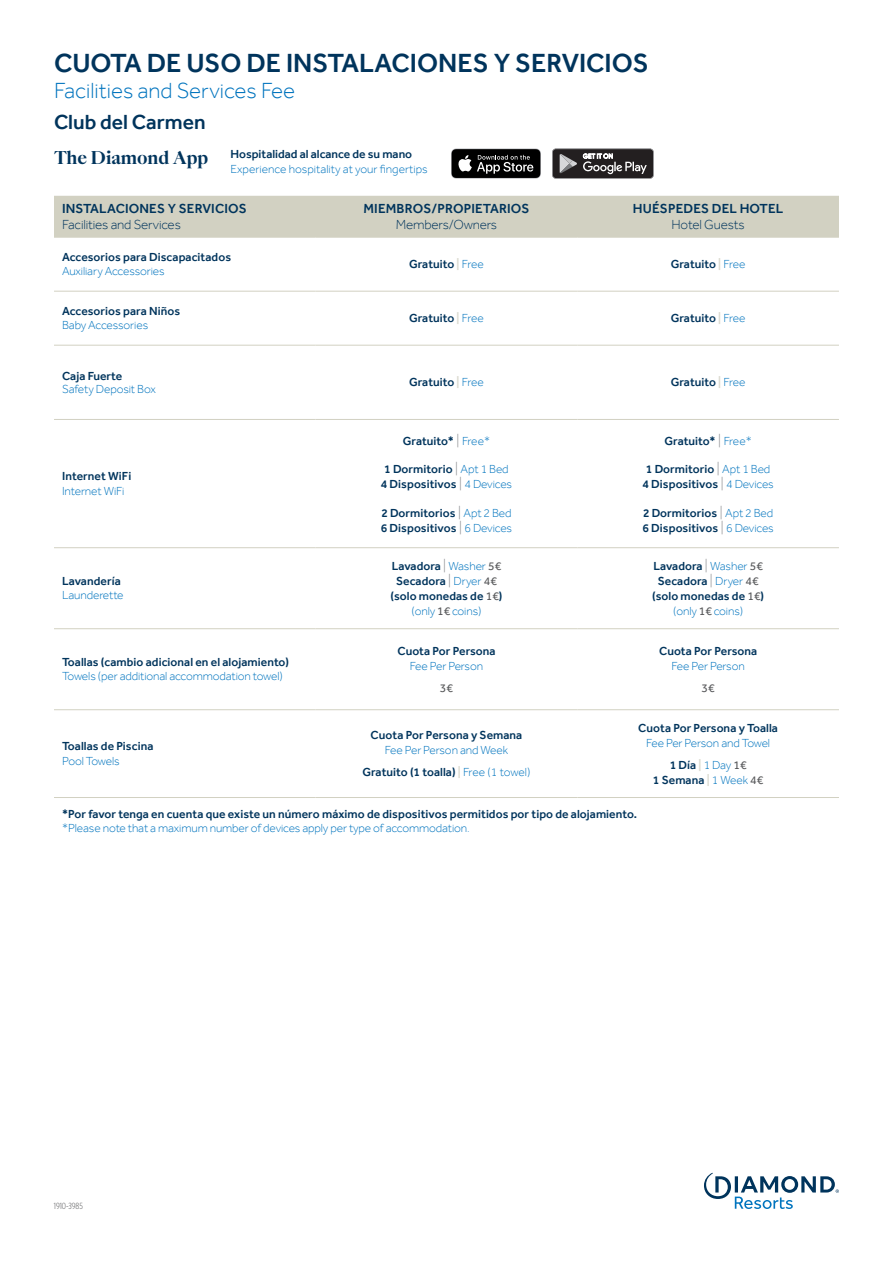
<style>
.page{position:relative;width:893px;height:1263px;background:#fff}
.page>*{position:absolute;margin:0;border:0;box-sizing:border-box;transform-origin:0 0}
.HEADLINE_1{font:500 27px "Effra";color:#00345c}
.HEADLINE_2{font:300 22.5px "Effra";color:#0074be}
.RESORT_NAME{font:500 21px "Effra";color:#00345c}
.DIAMOND_APP_HEADLINE{font:700 18px "Quase Headline";color:#00345c}
.Subtitle_Sp{font:500 13.5px "Effra";letter-spacing:.01em;color:#00345c}
.Subtitle_EN{font:300 13.5px "Effra";letter-spacing:-.01em;color:#00345c}
.Text_Sp{font:500 12px/15px "Effra";letter-spacing:.005em;color:#00345c;text-align:center}
.Text_En{font:300 12px "Effra";letter-spacing:-.01em;color:#0074be}
.Text_En_Centered{font:300 12px "Effra";letter-spacing:-.01em;color:#0074be}
.Text_Sp-2{font:12px "Effra";color:#57585a}
.JOB_NUMBER{font:300 9px "Whitney Condensed";color:#57585a}
.s1{color:#dad9ce}
.s2{font-weight:300;color:#0074be}
.s3{font-weight:300;font-size:13.5px;color:#808285}
.s4{font-weight:400;color:#57585a}
</style>
<div class="page">
<div style="left:54px;top:196px;width:785px;height:41px;background:#d2d1c2"></div>
<svg style="left:54px;top:548px;width:262px;height:163px"></svg>
<hr style="left:54px;top:237px;width:262px;height:1px;background:#d2d1c2">
<hr style="left:316px;top:237px;width:261px;height:1px;background:#d2d1c2">
<hr style="left:577px;top:237px;width:262px;height:1px;background:#d2d1c2">
<hr style="left:54px;top:291px;width:262px;height:1px;background:#d2d1c2">
<hr style="left:316px;top:291px;width:261px;height:1px;background:#d2d1c2">
<hr style="left:577px;top:291px;width:262px;height:1px;background:#d2d1c2">
<hr style="left:54px;top:345px;width:262px;height:1px;background:#d2d1c2">
<hr style="left:316px;top:345px;width:261px;height:1px;background:#d2d1c2">
<hr style="left:577px;top:345px;width:262px;height:1px;background:#d2d1c2">
<hr style="left:54px;top:419px;width:262px;height:1px;background:#d2d1c2">
<hr style="left:316px;top:419px;width:261px;height:1px;background:#d2d1c2">
<hr style="left:577px;top:419px;width:262px;height:1px;background:#d2d1c2">
<hr style="left:54px;top:547px;width:262px;height:1px;background:#d2d1c2">
<hr style="left:316px;top:547px;width:261px;height:1px;background:#d2d1c2">
<hr style="left:577px;top:547px;width:262px;height:1px;background:#d2d1c2">
<hr style="left:54px;top:628px;width:262px;height:1px;background:#d2d1c2">
<hr style="left:316px;top:628px;width:261px;height:1px;background:#d2d1c2">
<hr style="left:577px;top:628px;width:262px;height:1px;background:#d2d1c2">
<hr style="left:54px;top:709px;width:262px;height:1px;background:#d2d1c2">
<hr style="left:316px;top:709px;width:261px;height:1px;background:#d2d1c2">
<hr style="left:577px;top:709px;width:262px;height:1px;background:#d2d1c2">
<hr style="left:54px;top:797px;width:262px;height:1px;background:#d2d1c2">
<hr style="left:316px;top:797px;width:261px;height:1px;background:#d2d1c2">
<hr style="left:577px;top:797px;width:262px;height:1px;background:#d2d1c2">
<svg style="left:552px;top:149px;width:102px;height:30px;background:#4d4a4b"></svg>
<svg style="left:451px;top:149px;width:90px;height:30px;background:#333"></svg>
<svg style="left:704px;top:1173px;width:135px;height:36px"></svg>
<p class="HEADLINE_1" style="left:54px;top:47px;width:596px">CUOTA DE USO DE INSTALACIONES Y SERVICIOS</p>
<p class="HEADLINE_2" style="left:54px;top:77px;width:243px">Facilities and Services Fee</p>
<p class="RESORT_NAME" style="left:54px;top:109px;width:153px">Club del Carmen</p>
<p class="DIAMOND_APP_HEADLINE" style="left:54px;top:146px;width:156px">The Diamond App</p>
<p class="Text_Sp" style="left:230px;top:146px;width:183px">Hospitalidad al alcance de su mano</p>
<p class="Text_En" style="left:230px;top:161px;width:199px">Experience hospitality at your fingertips</p>
<p class="Subtitle_Sp" style="left:62px;top:200px;width:186px">INSTALACIONES Y SERVICIOS</p>
<p class="Subtitle_EN" style="left:62px;top:216px;width:120px">Facilities and Services</p>
<p class="Subtitle_Sp" style="left:363px;top:200px;width:167px">MIEMBROS/PROPIETARIOS</p>
<p class="Subtitle_EN" style="left:396px;top:216px;width:103px">Members/Owners</p>
<p class="Subtitle_Sp" style="left:633px;top:200px;width:152px">HUÉSPEDES DEL HOTEL</p>
<p class="Subtitle_EN" style="left:671px;top:216px;width:75px">Hotel Guests</p>
<p class="Text_Sp" style="left:62px;top:249px;width:170px">Accesorios para Discapacitados</p>
<p class="Text_En" style="left:62px;top:264px;width:104px">Auxiliary Accessories</p>
<p class="Text_Sp" style="left:62px;top:303px;width:120px">Accesorios para Niños</p>
<p class="Text_En" style="left:62px;top:318px;width:88px">Baby Accessories</p>
<p class="Text_Sp" style="left:62px;top:368px;width:62px">Caja Fuerte</p>
<p class="Text_En" style="left:62px;top:382px;width:95px">Safety Deposit Box</p>
<p class="Text_Sp" style="left:62px;top:469px;width:71px">Internet WiFi</p>
<p class="Text_En" style="left:62px;top:484px;width:64px">Internet WiFi</p>
<p class="Text_Sp" style="left:62px;top:574px;width:60px">Lavandería</p>
<p class="Text_En" style="left:62px;top:588px;width:63px">Launderette</p>
<p class="Text_Sp" style="left:62px;top:655px;width:229px">Toallas (cambio adicional en el alojamiento)</p>
<p class="Text_En" style="left:62px;top:669px;width:222px">Towels (per additional accommodation towel)</p>
<p class="Text_Sp" style="left:62px;top:739px;width:93px">Toallas de Piscina</p>
<p class="Text_En" style="left:62px;top:754px;width:59px">Pool Towels</p>
<p class="Text_Sp" style="left:409px;top:256px;width:76px">Gratuito <span class="s1">|</span> <span class="s2">Free</span></p>
<p class="Text_Sp" style="left:671px;top:256px;width:76px">Gratuito <span class="s1">|</span> <span class="s2">Free</span></p>
<p class="Text_Sp" style="left:409px;top:310px;width:76px">Gratuito <span class="s1">|</span> <span class="s2">Free</span></p>
<p class="Text_Sp" style="left:671px;top:310px;width:76px">Gratuito <span class="s1">|</span> <span class="s2">Free</span></p>
<p class="Text_Sp" style="left:409px;top:375px;width:76px">Gratuito <span class="s1">|</span> <span class="s2">Free</span></p>
<p class="Text_Sp" style="left:671px;top:375px;width:76px">Gratuito <span class="s1">|</span> <span class="s2">Free</span></p>
<p class="Text_Sp" style="left:403px;top:433px;width:89px">Gratuito* <span class="s3">|</span> <span class="s2">Free*</span></p>
<p class="Text_Sp" style="left:381px;top:461px;width:133px;text-align:left">1 Dormitorio <span class="s3">|</span> <span class="s2">Apt 1 Bed<br></span>4 Dispositivos <span class="s3">|</span> <span class="s2">4 Devices</span></p>
<p class="Text_Sp" style="left:381px;top:505px;width:133px;text-align:left">2 Dormitorios <span class="s3">|</span> <span class="s2">Apt 2 Bed<br></span>6 Dispositivos <span class="s3">|</span> <span class="s2">6 Devices</span></p>
<p class="Text_Sp" style="left:392px;top:559px;width:111px">Lavadora <span class="s3">|</span> <span class="s2">Washer</span> <span class="s4">5€</span></p>
<p class="Text_Sp" style="left:396px;top:574px;width:102px">Secadora <span class="s3">|</span> <span class="s2">Dryer</span> <span class="s4">4€</span></p>
<p class="Text_Sp" style="left:390px;top:589px;width:114px">(solo monedas de <span class="s4">1€</span>)</p>
<p class="Text_En_Centered" style="left:411px;top:604px;width:71px">(only <span class="s4">1€</span> coins)</p>
<p class="Text_Sp" style="left:397px;top:643px;width:100px">Cuota Por Persona<br><span class="s2">Fee Per Person</span></p>
<p class="Text_Sp-2" style="left:440px;top:680px;width:15px">3€</p>
<p class="Text_Sp" style="left:371px;top:728px;width:153px">Cuota Por Persona y Semana<br><span class="s2">Fee Per Person and Week</span></p>
<p class="Text_Sp" style="left:362px;top:764px;width:170px">Gratuito (1 toalla) <span class="s1">|</span> <span class="s2">Free (1 towel)</span></p>
<p class="Text_Sp" style="left:664px;top:433px;width:89px">Gratuito* <span class="s3">|</span> <span class="s2">Free*</span></p>
<p class="Text_Sp" style="left:642px;top:461px;width:133px;text-align:left">1 Dormitorio <span class="s3">|</span> <span class="s2">Apt 1 Bed<br></span>4 Dispositivos <span class="s3">|</span> <span class="s2">4 Devices</span></p>
<p class="Text_Sp" style="left:642px;top:505px;width:133px;text-align:left">2 Dormitorios <span class="s3">|</span> <span class="s2">Apt 2 Bed<br></span>6 Dispositivos <span class="s3">|</span> <span class="s2">6 Devices</span></p>
<p class="Text_Sp" style="left:653px;top:559px;width:111px">Lavadora <span class="s3">|</span> <span class="s2">Washer</span> <span class="s4">5€</span></p>
<p class="Text_Sp" style="left:658px;top:574px;width:102px">Secadora <span class="s3">|</span> <span class="s2">Dryer</span> <span class="s4">4€</span></p>
<p class="Text_Sp" style="left:652px;top:589px;width:114px">(solo monedas de <span class="s4">1€</span>)</p>
<p class="Text_En_Centered" style="left:673px;top:604px;width:71px">(only <span class="s4">1€</span> coins)</p>
<p class="Text_Sp" style="left:659px;top:643px;width:100px">Cuota Por Persona<br><span class="s2">Fee Per Person</span></p>
<p class="Text_Sp-2" style="left:702px;top:680px;width:15px">3€</p>
<p class="Text_Sp" style="left:638px;top:720px;width:141px">Cuota Por Persona y Toalla<br><span class="s2">Fee Per Person and Towel</span></p>
<p class="Text_Sp" style="left:653px;top:757px;width:112px">1 Día <span class="s1">|</span> <span class="s2">1 Day</span> <span class="s4">1€<br></span>1 Semana <span class="s1">|</span> <span class="s2">1 Week</span> <span class="s4">4€</span></p>
<p class="Text_Sp" style="left:62px;top:806px;width:576px">*Por favor tenga en cuenta que existe un número máximo de dispositivos permitidos por tipo de alojamiento.</p>
<p class="Text_En" style="left:62px;top:821px;width:409px">*Please note that a maximum number of devices apply per type of accommodation.</p>
<p class="JOB_NUMBER" style="left:54px;top:1200px;width:31px">1910-3985</p>
</div>
